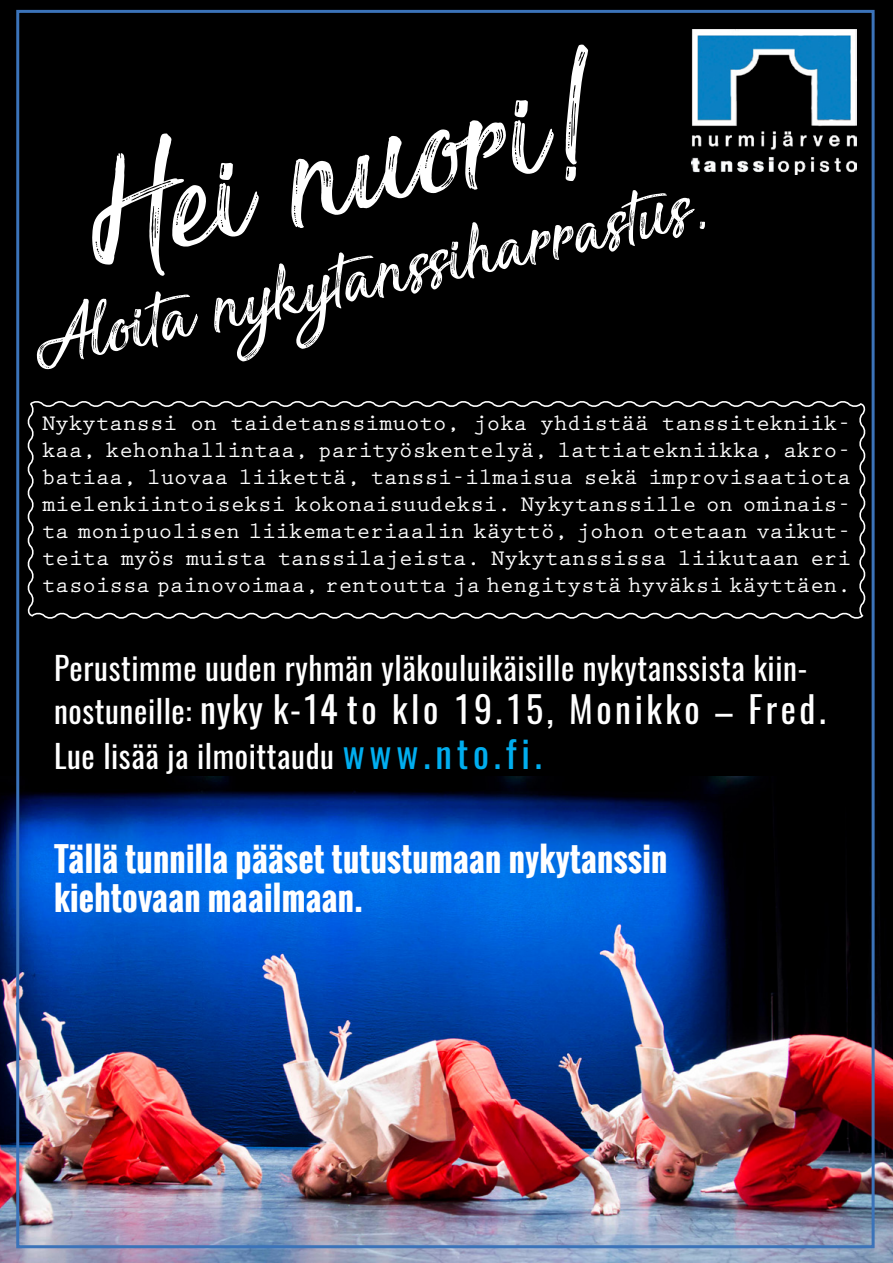
<style>
.page{position:relative;width:893px;height:1263px;background:#fff}
.page>*{position:absolute;margin:0;border:0;box-sizing:border-box;transform-origin:0 0}
.t1{font:202.2px "Sensations and Qualities";color:#fff}
.t2{font:102.15px "Sensations and Qualities";color:#fff}
.t3{font:36px "Oswald";letter-spacing:.1em;color:#fff}
.t4{font:700 33px/39.6px "Oswald";letter-spacing:.01em;color:#fff}
.t5{font:31.5px "Oswald";letter-spacing:.02em;color:#fff}
.t6{font:700 22.5px/27px "Prestige Elite Std";color:#fff;text-align:justify}
.s1{font-size:31.5px}
.s2{font-size:37.5px;color:#00aeef}
</style>
<div class="page">
<div style="left:0;top:0;width:893px;height:776px;background:#000"></div>
<img style="left:0;top:776px;width:893px;height:487px">
<div style="left:25px;top:399px;width:842px;height:222px;background:#000"></div>
<img style="left:692px;top:30px;width:164px;height:144px">
<h1 class="t1" style="left:66px;top:123px;width:529px;rotate:-12deg">Hei nuori!</h1>
<h2 class="t2" style="left:24px;top:296px;width:684px;rotate:-12deg">Aloita nykytanssiharrastus.</h2>
<p class="t6" style="left:42px;top:410px;width:810px">Nykytanssi on taidetanssimuoto, joka yhdistää tanssitekniik&shy;kaa, kehonhallintaa, parityöskentelyä, lattiatekniikka, akro&shy;batiaa, luovaa liikettä, tanssi-ilmaisua sekä improvisaatiota mielenkiintoiseksi kokonaisuudeksi. Nykytanssille on ominais&shy;ta monipuolisen liikemateriaalin käyttö, johon otetaan vaikut&shy;teita myös muista tanssilajeista. Nykytanssissa liikutaan eri tasoissa painovoimaa, rentoutta ja hengitystä hyväksi käyttäen.</p>
<h3 class="t5" style="left:54px;top:646px;width:755px">Perustimme uuden ryhmän yläkouluikäisille nykytanssista kiin-</h3>
<h3 class="t3" style="left:54px;top:684px;width:773px"><span class="s1">nostuneille:</span> nyky k-14 to klo 19.15, Monikko – Fred.</h3>
<h3 class="t5" style="left:54px;top:734px;width:489px">Lue lisää ja ilmoittaudu <span class="s2">www.nto.fi.</span></h3>
<h3 class="t4" style="left:54px;top:839px;width:615px">Tällä tunnilla pääset tutustumaan nykytanssin kiehtovaan maailmaan.</h3>
</div>
